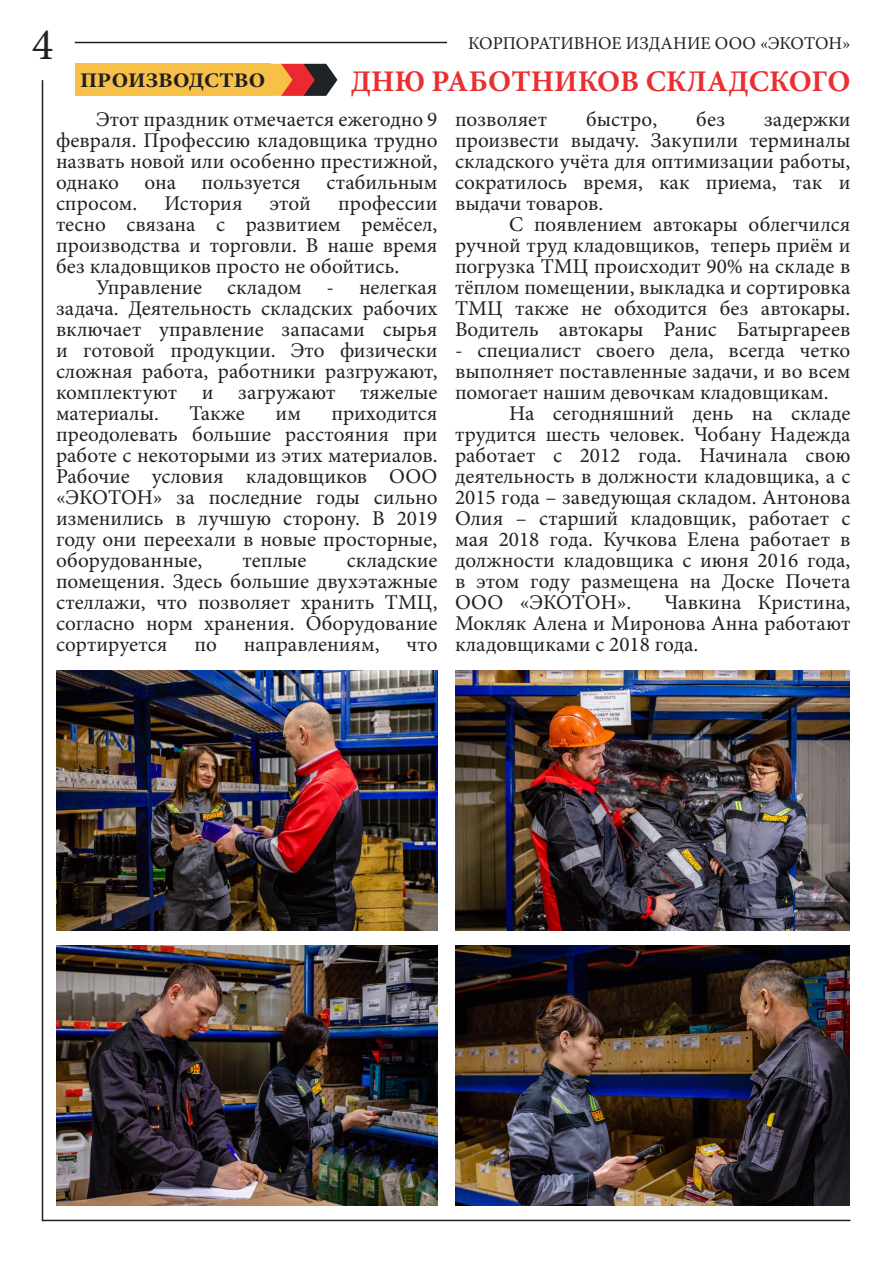
<style>
.page{position:relative;width:893px;height:1263px;background:#fff}
.page>*{position:absolute;margin:0;border:0;box-sizing:border-box;transform-origin:0 0}
.t1{font:45px "Minion Pro";color:#231f20}
.t2{font:700 30px "Minion Pro";color:#ea2e31}
.t3{font:21px/21px "Minion Pro";color:#231f20;text-align:justify}
.t4{font:700 condensed 21px "Minion Pro";color:#231f20;scale:1.2 1}
.t5{font:18px "Minion Pro";color:#231f20}
</style>
<div class="page">
<hr style="left:75px;top:42px;width:372px;height:1px;background:#231f20">
<hr style="left:42px;top:80px;width:1px;height:1141px;background:#231f20">
<hr style="left:42px;top:1220px;width:808px;height:1px;background:#231f20">
<svg style="left:270px;top:64px;width:67px;height:32px;background:#aa5e43"></svg>
<div style="left:75px;top:64px;width:195px;height:32px;background:#f7c149"></div>
<img style="left:455px;top:945px;width:395px;height:260px">
<img style="left:56px;top:671px;width:381px;height:259px">
<img style="left:455px;top:671px;width:395px;height:259px">
<img style="left:57px;top:945px;width:380px;height:260px">
<p class="t1" style="left:32px;top:14px;width:23px">4</p>
<p class="t5" style="left:468px;top:31px;width:384px">КОРПОРАТИВНОЕ ИЗДАНИЕ ООО «ЭКОТОН»</p>
<p class="t4" style="left:80px;top:66px;width:156px">ПРОИЗВОДСТВО</p>
<p class="t2" style="left:351px;top:60px;width:501px">ДНЮ РАБОТНИКОВ СКЛАДСКОГО</p>
<p class="t3" style="left:56px;top:108px;width:383px;text-indent:40px">Этот праздник отмечается ежегодно 9 февраля. Профессию кладовщика трудно назвать новой или особенно престижной, однако она пользуется стабильным спросом.</p>
<p class="t3" style="left:455px;top:109px;width:94px">позволяет</p>
<p class="t3" style="left:586px;top:109px;width:73px">быстро,</p>
<p class="t3" style="left:696px;top:109px;width:30px">без</p>
<p class="t3" style="left:455px;top:109px;width:397px;text-indent:309px">задержки произвести выдачу. Закупили терминалы складского учёта для оптимизации работы, сократилось время, как приема, так и выдачи товаров.</p>
<p class="t3" style="left:455px;top:214px;width:397px;text-indent:54px">С появлением автокары облегчился ручной труд кладовщиков, теперь приём и погрузка ТМЦ происходит 90% на складе в тёплом помещении, выкладка и сортировка ТМЦ также не обходится без автокары.<br>Водитель автокары Ранис Батыргареев</p>
<p class="t3" style="left:455px;top:340px;width:397px">- специалист своего дела, всегда четко выполняет поставленные задачи, и во всем помогает нашим девочкам кладовщикам.</p>
<p class="t3" style="left:455px;top:403px;width:397px;text-indent:54px">На сегодняшний день на складе трудится шесть человек. Чобану Надежда работает с 2012 года. Начинала свою деятельность в должности кладовщика, а с 2015 года – заведующая складом. Антонова Олия – старший кладовщик, работает с мая 2018 года. Кучкова Елена работает в должности кладовщика с июня 2016 года, в этом году размещена на Доске Почета ООО «ЭКОТОН».</p>
<p class="t3" style="left:56px;top:192px;width:383px;text-indent:282px">профессии тесно связана с развитием ремёсел, производства и торговли. В наше время без кладовщиков просто не обойтись.</p>
<p class="t3" style="left:56px;top:276px;width:383px;text-indent:40px">Управление складом - нелегкая задача. Деятельность складских рабочих включает управление запасами сырья и готовой продукции. Это физически сложная работа, работники разгружают, комплектуют и загружают тяжелые материалы.</p>
<p class="t3" style="left:164px;top:192px;width:80px">История</p>
<p class="t3" style="left:270px;top:192px;width:43px">этой</p>
<p class="t3" style="left:190px;top:402px;width:57px">Также</p>
<p class="t3" style="left:276px;top:402px;width:27px">им</p>
<p class="t3" style="left:56px;top:402px;width:383px;text-indent:276px">приходится преодолевать большие расстояния при работе с некоторыми из этих материалов.<br>Рабочие условия кладовщиков ООО «ЭКОТОН» за последние годы сильно изменились в лучшую сторону. В 2019 году они переехали в новые просторные, оборудованные,</p>
<p class="t3" style="left:56px;top:549px;width:383px;text-indent:291px">складские помещения. Здесь большие двухэтажные стеллажи, что позволяет хранить ТМЦ, согласно норм хранения. Оборудование сортируется</p>
<p class="t3" style="left:243px;top:549px;width:65px">теплые</p>
<p class="t3" style="left:455px;top:592px;width:397px;text-indent:209px">Чавкина Кристина, Мокляк Алена и Миронова Анна работают кладовщиками с 2018 года.</p>
<p class="t3" style="left:194px;top:633px;width:24px">по</p>
<p class="t3" style="left:244px;top:633px;width:137px">направлениям,</p>
<p class="t3" style="left:407px;top:633px;width:32px">что</p>
</div>
